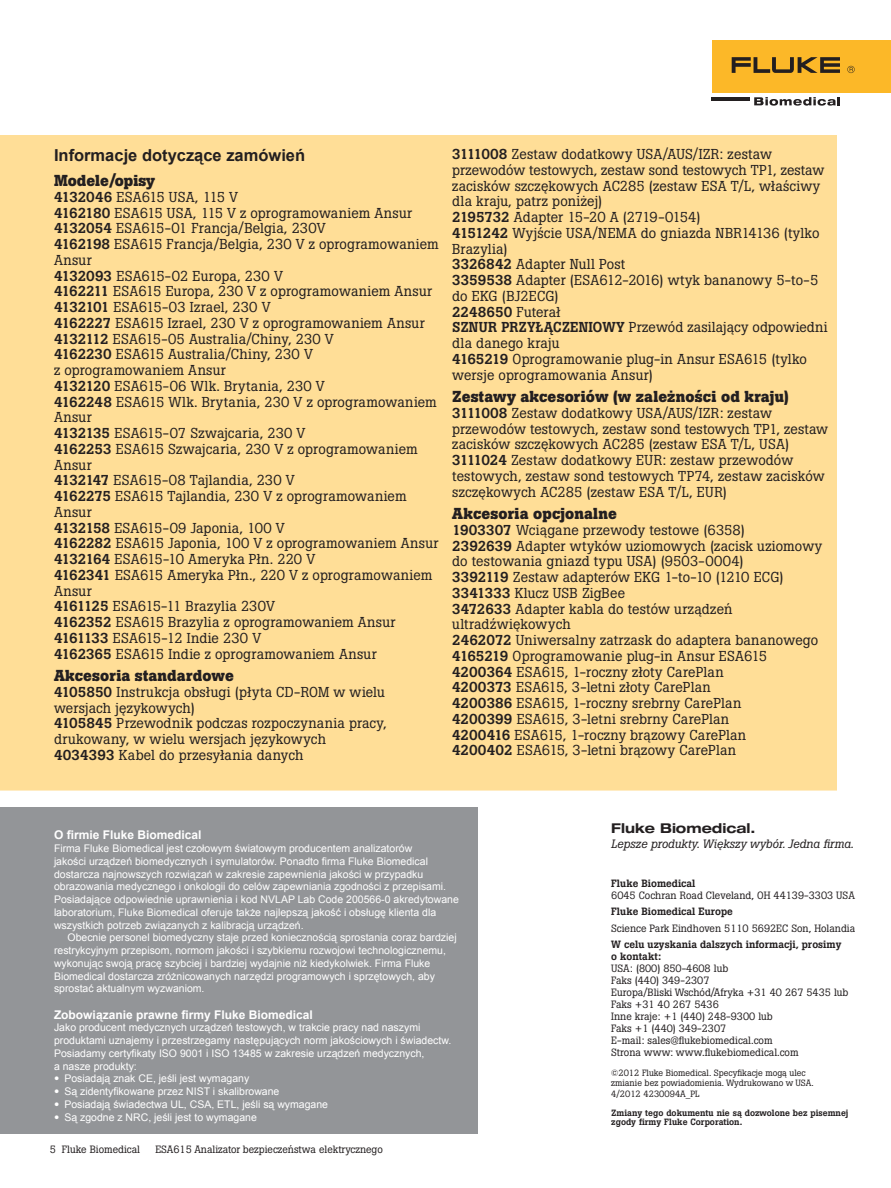
<style>
.page{position:relative;width:891px;height:1188px;background:#fff}
.page>*{position:absolute;margin:0;border:0;box-sizing:border-box;transform-origin:0 0}
.t1{font:700 16.5px "Arial";color:#231f20}
.t2{font:700 15.75px "Boton Pro";letter-spacing:.01em;color:#231f20}
.t3{font:14.25px/15.8px "Boton Pro";letter-spacing:.01em;color:#231f20}
.t4{font:700 expanded 13.5px "Helvetica Neue LT Std";color:#231f20}
.t5{font:700 12px "Arial";color:#fff}
.t6{font:italic 12px "Boton Pro";color:#231f20}
.t7{font:10.5px/12.8px "Arial";color:#fff}
.t8{font:10.5px/12px "Boton Pro";color:#231f20}
.t9{font:500 10.5px/12px "Boton Pro";color:#231f20}
.t10{font:9px/10.5px "Boton Pro";color:#231f20}
.t11{font:500 9px/9.8px "Boton Pro";color:#231f20}
.s1{font-weight:500}
.s2{font-family:"Helvetica Neue LT Std";font-stretch:expanded}
</style>
<div class="page">
<div style="left:712px;top:40px;width:179px;height:53px;background:#fcb828"></div>
<svg style="left:732px;top:57px;width:108px;height:16px"></svg>
<svg style="left:847px;top:66px;width:8px;height:7px"></svg>
<hr style="left:712px;top:97px;width:38px;height:4px;background:#231f20">
<svg style="left:754px;top:97px;width:86px;height:9px"></svg>
<div style="left:0;top:135px;width:837px;height:656px;background:#ffde97"></div>
<div style="left:0;top:808px;width:478px;height:326px;background:#939598"></div>
<p class="t1" style="left:54px;top:144px;width:253px">Informacje dotyczące zamówień</p>
<p class="t2" style="left:54px;top:170px;width:103px">Modele/opisy</p>
<p class="t3" style="left:54px;top:189px;width:386px"><span class="s1">4132046</span> ESA615 USA, 115 V<br><span class="s1">4162180</span> ESA615 USA, 115 V z oprogramowaniem Ansur <span class="s1">4132054</span> ESA615-01 Francja/Belgia, 230V<br><span class="s1">4162198</span> ESA615 Francja/Belgia, 230 V z oprogramowaniem Ansur<br><span class="s1">4132093</span> ESA615-02 Europa, 230 V<br><span class="s1">4162211</span> ESA615 Europa, 230 V z oprogramowaniem Ansur <span class="s1">4132101</span> ESA615-03 Izrael, 230 V<br><span class="s1">4162227</span> ESA615 Izrael, 230 V z oprogramowaniem Ansur <span class="s1">4132112</span> ESA615-05 Australia/Chiny, 230 V<br><span class="s1">4162230</span> ESA615 Australia/Chiny, 230 V<br>z oprogramowaniem Ansur<br><span class="s1">4132120</span> ESA615-06 Wlk. Brytania, 230 V<br><span class="s1">4162248</span> ESA615 Wlk. Brytania, 230 V z oprogramowaniem Ansur<br><span class="s1">4132135</span> ESA615-07 Szwajcaria, 230 V<br><span class="s1">4162253</span> ESA615 Szwajcaria, 230 V z oprogramowaniem Ansur<br><span class="s1">4132147</span> ESA615-08 Tajlandia, 230 V<br><span class="s1">4162275</span> ESA615 Tajlandia, 230 V z oprogramowaniem Ansur<br><span class="s1">4132158</span> ESA615-09 Japonia, 100 V<br><span class="s1">4162282</span> ESA615 Japonia, 100 V z oprogramowaniem Ansur <span class="s1">4132164</span> ESA615-10 Ameryka Płn. 220 V<br><span class="s1">4162341</span> ESA615 Ameryka Płn., 220 V z oprogramowaniem Ansur<br><span class="s1">4161125</span> ESA615-11 Brazylia 230V<br><span class="s1">4162352</span> ESA615 Brazylia z oprogramowaniem Ansur <span class="s1">4161133</span> ESA615-12 Indie 230 V<br><span class="s1">4162365</span> ESA615 Indie z oprogramowaniem Ansur</p>
<p class="t2" style="left:54px;top:665px;width:182px">Akcesoria standardowe</p>
<p class="t3" style="left:54px;top:684px;width:334px"><span class="s1">4105850</span> Instrukcja obsługi (płyta CD-ROM w wielu wersjach językowych)<br><span class="s1">4105845</span> Przewodnik podczas rozpoczynania pracy, drukowany, w wielu wersjach językowych <span class="s1">4034393</span> Kabel do przesyłania danych</p>
<p class="t3" style="left:452px;top:146px;width:377px"><span class="s1">3111008</span> Zestaw dodatkowy USA/AUS/IZR: zestaw przewodów testowych, zestaw sond testowych TP1, zestaw zacisków szczękowych AC285 (zestaw ESA T/L, właściwy dla kraju, patrz poniżej)<br><span class="s1">2195732</span> Adapter 15-20 A (2719-0154)<br><span class="s1">4151242</span> Wyjście USA/NEMA do gniazda NBR14136 (tylko Brazylia)<br><span class="s1">3326842</span> Adapter Null Post<br><span class="s1">3359538</span> Adapter (ESA612-2016) wtyk bananowy 5-to-5 do EKG (BJ2ECG)<br><span class="s1">2248650</span> Futerał<br><span class="s1">SZNUR PRZYŁĄCZENIOWY</span> Przewód zasilający odpowiedni dla danego kraju<br><span class="s1">4165219</span> Oprogramowanie plug-in Ansur ESA615 (tylko wersje oprogramowania Ansur)</p>
<p class="t2" style="left:452px;top:386px;width:338px">Zestawy akcesoriów (w zależności od kraju)</p>
<p class="t3" style="left:452px;top:405px;width:377px"><span class="s1">3111008</span> Zestaw dodatkowy USA/AUS/IZR: zestaw przewodów testowych, zestaw sond testowych TP1, zestaw zacisków szczękowych AC285 (zestaw ESA T/L, USA)<br><span class="s1">3111024</span> Zestaw dodatkowy EUR: zestaw przewodów testowych, zestaw sond testowych TP74, zestaw zacisków szczękowych AC285 (zestaw ESA T/L, EUR)</p>
<p class="t2" style="left:452px;top:503px;width:166px">Akcesoria opcjonalne</p>
<p class="t3" style="left:452px;top:522px;width:372px"><span class="s1">1903307</span> Wciągane przewody testowe (6358)<br><span class="s1">2392639</span> Adapter wtyków uziomowych (zacisk uziomowy do testowania gniazd typu USA) (9503-0004)<br><span class="s1">3392119</span> Zestaw adapterów EKG 1-to-10 (1210 ECG)<br><span class="s1">3341333</span> Klucz USB ZigBee<br><span class="s1">3472633</span> Adapter kabla do testów urządzeń ultradźwiękowych<br><span class="s1">2462072</span> Uniwersalny zatrzask do adaptera bananowego <span class="s1">4165219</span> Oprogramowanie plug-in Ansur ESA615<br><span class="s1">4200364</span> ESA615, 1-roczny złoty CarePlan<br><span class="s1">4200373</span> ESA615, 3-letni złoty CarePlan<br><span class="s1">4200386</span> ESA615, 1-roczny srebrny CarePlan<br><span class="s1">4200399</span> ESA615, 3-letni srebrny CarePlan<br><span class="s1">4200416</span> ESA615, 1-roczny brązowy CarePlan<br><span class="s1">4200402</span> ESA615, 3-letni brązowy CarePlan</p>
<p class="t5" style="left:54px;top:827px;width:149px">O firmie Fluke Biomedical</p>
<p class="t7" style="left:54px;top:842px;width:406px">Firma Fluke Biomedical jest czołowym światowym producentem analizatorów<br>jakości urządzeń biomedycznych i symulatorów. Ponadto firma Fluke Biomedical dostarcza najnowszych rozwiązań w zakresie zapewnienia jakości w przypadku obrazowania medycznego i onkologii do celów zapewniania zgodności z przepisami.<br>Posiadające odpowiednie uprawnienia i kod NVLAP Lab Code 200566-0 akredytowane laboratorium, Fluke Biomedical oferuje także najlepszą jakość i obsługę klienta dla wszystkich potrzeb związanych z kalibracją urządzeń.</p>
<p class="t7" style="left:54px;top:932px;width:404px;text-indent:14px">Obecnie personel biomedyczny staje przed koniecznością sprostania coraz bardziej restrykcyjnym przepisom, normom jakości i szybkiemu rozwojowi technologicznemu, wykonując swoją pracę szybciej i bardziej wydajnie niż kiedykolwiek. Firma Fluke Biomedical dostarcza zróżnicowanych narzędzi programowych i sprzętowych, aby sprostać aktualnym wyzwaniom.</p>
<p class="t5" style="left:54px;top:1007px;width:260px">Zobowiązanie prawne firmy Fluke Biomedical</p>
<p class="t7" style="left:54px;top:1022px;width:399px">Jako producent medycznych urządzeń testowych, w trakcie pracy nad naszymi produktami uznajemy i przestrzegamy następujących norm jakościowych i świadectw.<br>Posiadamy certyfikaty ISO 9001 i ISO 13485 w zakresie urządzeń medycznych,<br>a nasze produkty:</p>
<p class="t7" style="left:54px;top:1073px;width:197px"><span class="s2">•</span> Posiadają znak CE, jeśli jest wymagany</p>
<p class="t7" style="left:54px;top:1085px;width:227px"><span class="s2">•</span> Są zidentyfikowane przez NIST i skalibrowane</p>
<p class="t7" style="left:54px;top:1098px;width:276px"><span class="s2">•</span> Posiadają świadectwa UL, CSA, ETL, jeśli są wymagane</p>
<p class="t7" style="left:54px;top:1111px;width:204px"><span class="s2">•</span> Są zgodne z NRC, jeśli jest to wymagane</p>
<p class="t8" style="left:50px;top:1143px;width:92px">5 Fluke Biomedical</p>
<p class="t8" style="left:155px;top:1143px;width:229px">ESA615 Analizator bezpieczeństwa elektrycznego</p>
<p class="t4" style="left:611px;top:820px;width:146px">Fluke Biomedical.</p>
<p class="t6" style="left:611px;top:836px;width:244px">Lepsze produkty. Większy wybór. Jedna firma.</p>
<p class="t9" style="left:611px;top:877px;width:86px">Fluke Biomedical</p>
<p class="t8" style="left:611px;top:889px;width:245px">6045 Cochran Road Cleveland, OH 44139-3303 USA</p>
<p class="t9" style="left:611px;top:906px;width:123px">Fluke Biomedical Europe</p>
<p class="t8" style="left:611px;top:922px;width:246px">Science Park Eindhoven 5110 5692EC Son, Holandia</p>
<p class="t9" style="left:611px;top:939px;width:232px">W celu uzyskania dalszych informacji, prosimy o kontakt:</p>
<p class="t8" style="left:611px;top:963px;width:239px">USA: (800) 850-4608 lub<br>Faks (440) 349-2307<br>Europa/Bliski Wschód/Afryka +31 40 267 5435 lub<br>Faks +31 40 267 5436<br>Inne kraje: +1 (440) 248-9300 lub<br>Faks +1 (440) 349-2307<br>E-mail: sales@flukebiomedical.com<br>Strona www: www.flukebiomedical.com</p>
<p class="t10" style="left:611px;top:1068px;width:204px">©2012 Fluke Biomedical. Specyfikacje mogą ulec zmianie bez powiadomienia. Wydrukowano w USA.<br>4/2012 4230094A_PL</p>
<p class="t11" style="left:611px;top:1108px;width:239px">Zmiany tego dokumentu nie są dozwolone bez pisemnej zgody firmy Fluke Corporation.</p>
</div>
